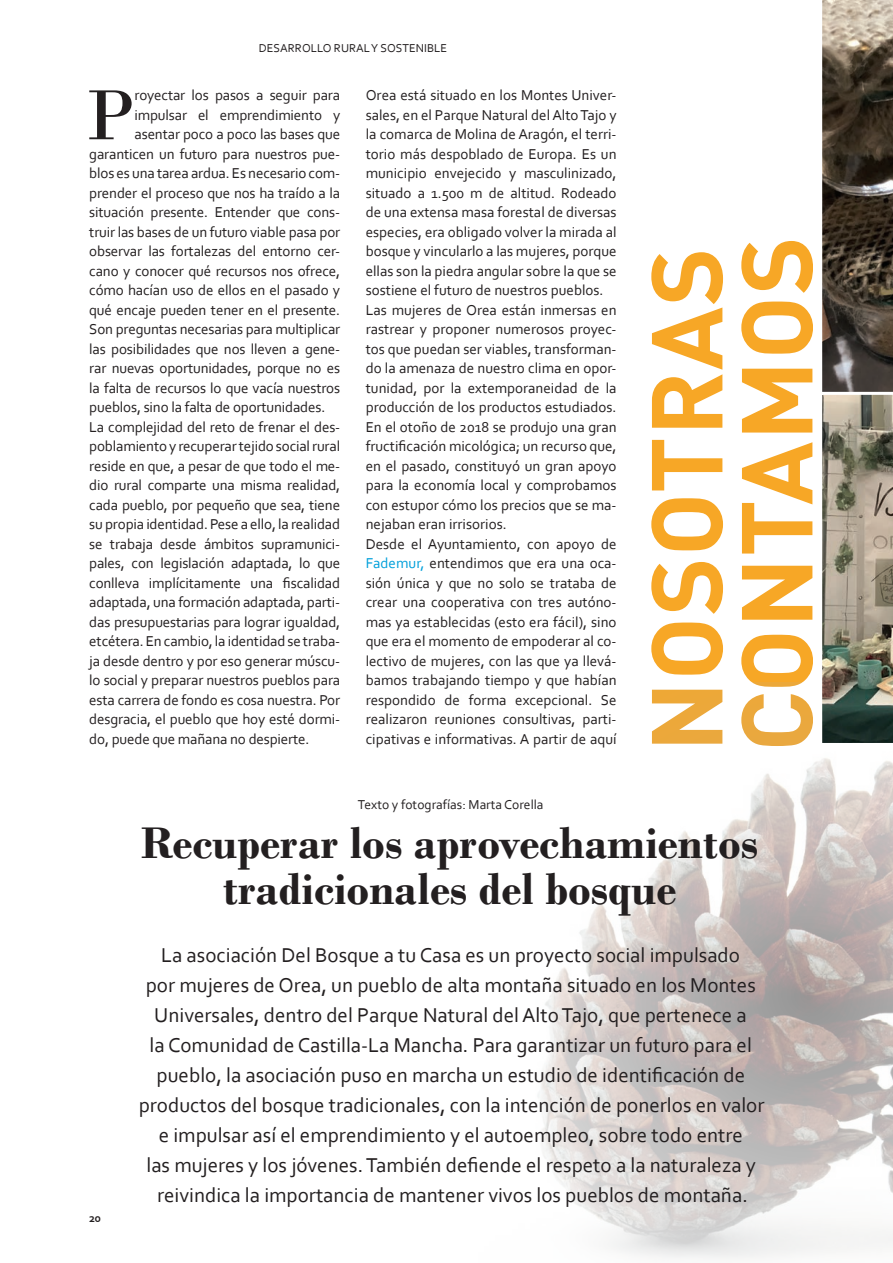
<style>
.page{position:relative;width:893px;height:1263px;background:#fff}
.page>*{position:absolute;margin:0;border:0;box-sizing:border-box;transform-origin:0 0}
.t1{font:700 99px/90px "DIN Pro";letter-spacing:.01em;color:#f7a726}
.t2{font:74.55px "Bodoni";color:#231f20}
.título{font:700 46.5px/46.5px "Bodoni";color:#231f20;text-align:center}
.entradilla{font:21px/30px "Corbel";color:#231f20;text-align:center}
.cuerpo_de_texto{font:15px/19.5px "Corbel";letter-spacing:-.01em;color:#231f20;text-align:justify}
.texto___fotos{font:13.5px "Corbel";color:#231f20}
.t3{font:12px "Corbel";color:#231f20}
.t4{font:700 12px "Corbel";color:#231f20}
.s1{color:#009fda}
</style>
<div class="page">
<img style="left:538px;top:758px;width:355px;height:501px">
<img style="left:822px;top:0;width:71px;height:743px">
<p class="t3" style="left:259px;top:40px;width:190px">DESARROLLO RURAL Y SOSTENIBLE</p>
<p class="t2" style="left:86px;top:71px;width:50px">P</p>
<p class="cuerpo_de_texto" style="left:135px;top:85px;width:207px">royectar los pasos a seguir para</p>
<p class="cuerpo_de_texto" style="left:135px;top:105px;width:207px">impulsar el emprendimiento y</p>
<p class="cuerpo_de_texto" style="left:135px;top:124px;width:207px">asentar poco a poco las bases que</p>
<p class="cuerpo_de_texto" style="left:89px;top:144px;width:252px">garanticen un futuro para nuestros pue-</p>
<p class="cuerpo_de_texto" style="left:89px;top:163px;width:252px">blos es una tarea ardua. Es necesario com-</p>
<p class="cuerpo_de_texto" style="left:89px;top:183px;width:252px">prender el proceso que nos ha traído a la</p>
<p class="cuerpo_de_texto" style="left:89px;top:202px;width:252px">situación presente. Entender que cons-</p>
<p class="cuerpo_de_texto" style="left:89px;top:222px;width:252px">truir las bases de un futuro viable pasa por</p>
<p class="cuerpo_de_texto" style="left:89px;top:241px;width:252px">observar las fortalezas del entorno cer-</p>
<p class="cuerpo_de_texto" style="left:89px;top:261px;width:252px">cano y conocer qué recursos nos ofrece,</p>
<p class="cuerpo_de_texto" style="left:89px;top:280px;width:252px">cómo hacían uso de ellos en el pasado y</p>
<p class="cuerpo_de_texto" style="left:89px;top:300px;width:252px">qué encaje pueden tener en el presente.</p>
<p class="cuerpo_de_texto" style="left:89px;top:319px;width:252px">Son preguntas necesarias para multiplicar</p>
<p class="cuerpo_de_texto" style="left:89px;top:339px;width:252px">las posibilidades que nos lleven a gene-</p>
<p class="cuerpo_de_texto" style="left:89px;top:358px;width:252px">rar nuevas oportunidades, porque no es</p>
<p class="cuerpo_de_texto" style="left:89px;top:378px;width:252px">la falta de recursos lo que vacía nuestros</p>
<p class="cuerpo_de_texto" style="left:89px;top:397px;width:238px">pueblos, sino la falta de oportunidades.</p>
<p class="cuerpo_de_texto" style="left:89px;top:417px;width:252px">La complejidad del reto de frenar el des&shy;poblamiento y recuperar tejido social rural reside en que, a pesar de que todo el me&shy;dio rural comparte una misma realidad, cada pueblo, por pequeño que sea, tiene su propia identidad. Pese a ello, la realidad se trabaja desde ámbitos supramunici&shy;pales, con legislación adaptada, lo que conlleva implícitamente una fiscalidad adaptada, una formación adaptada, parti&shy;das presupuestarias para lograr igualdad, etcétera. En cambio, la identidad se traba&shy;ja desde dentro y por eso generar múscu&shy;lo social y preparar nuestros pueblos para esta carrera de fondo es cosa nuestra. Por desgracia, el pueblo que hoy esté dormi&shy;do, puede que mañana no despierte.</p>
<p class="cuerpo_de_texto" style="left:366px;top:85px;width:252px">Orea está situado en los Montes Univer&shy;sales, en el Parque Natural del Alto Tajo y la comarca de Molina de Aragón, el terri&shy;torio más despoblado de Europa. Es un municipio envejecido y masculinizado, situado a 1.500 m de altitud. Rodeado de una extensa masa forestal de diversas especies, era obligado volver la mirada al bosque y vincularlo a las mujeres, porque ellas son la piedra angular sobre la que se sostiene el futuro de nuestros pueblos.</p>
<p class="cuerpo_de_texto" style="left:366px;top:300px;width:252px">Las mujeres de Orea están inmersas en rastrear y proponer numerosos proyec&shy;tos que puedan ser viables, transforman&shy;do la amenaza de nuestro clima en opor&shy;tunidad, por la extemporaneidad de la producción de los productos estudiados.<br>En el otoño de 2018 se produjo una gran fructificación micológica; un recurso que, en el pasado, constituyó un gran apoyo para la economía local y comprobamos con estupor cómo los precios que se ma&shy;nejaban eran irrisorios.</p>
<p class="cuerpo_de_texto" style="left:366px;top:534px;width:252px">Desde el Ayuntamiento, con apoyo de <span class="s1">Fademur,</span> entendimos que era una oca&shy;sión única y que no solo se trataba de crear una cooperativa con tres autóno&shy;mas ya establecidas (esto era fácil), sino que era el momento de empoderar al co&shy;lectivo de mujeres, con las que ya llevá&shy;bamos trabajando tiempo y que habían respondido de forma excepcional. Se realizaron reuniones consultivas, parti&shy;cipativas e informativas. A partir de aquí</p>
<p class="texto___fotos" style="left:358px;top:796px;width:187px">Texto y fotografías: Marta Corella</p>
<h1 class="t1" style="left:638px;top:752px;width:517px;rotate:-90deg">NOSOTRAS<br>CONTAMOS</h1>
<p class="título" style="left:141px;top:819px;width:619px">Recuperar los aprovechamientos tradicionales del bosque</p>
<p class="t4" style="left:89px;top:1211px;width:13px">20</p>
<p class="entradilla" style="left:139px;top:940px;width:627px">La asociación Del Bosque a tu Casa es un proyecto social impulsado<br>por mujeres de Orea, un pueblo de alta montaña situado en los Montes Universales, dentro del Parque Natural del Alto Tajo, que pertenece a<br>la Comunidad de Castilla-La Mancha. Para garantizar un futuro para el pueblo, la asociación puso en marcha un estudio de identificación de productos del bosque tradicionales, con la intención de ponerlos en valor e impulsar así el emprendimiento y el autoempleo, sobre todo entre<br>las mujeres y los jóvenes. También defiende el respeto a la naturaleza y reivindica la importancia de mantener vivos los pueblos de montaña.</p>
</div>
